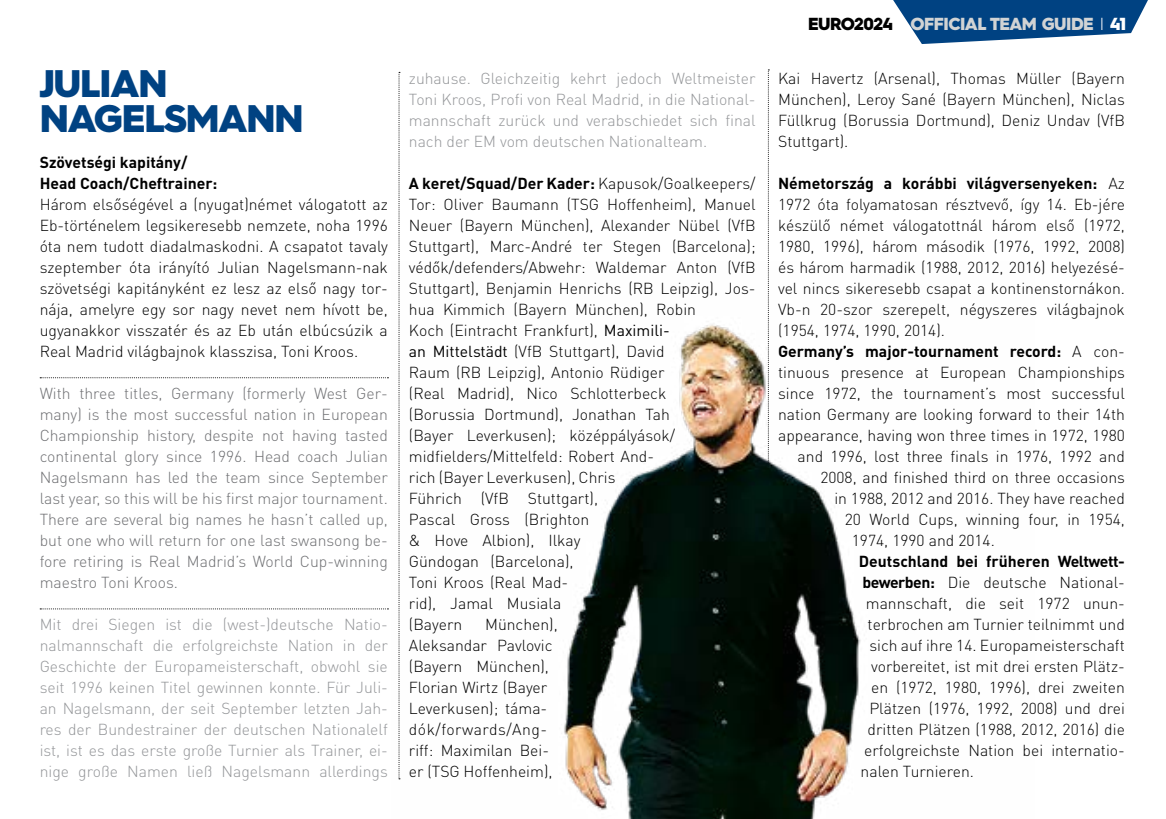
<style>
.page{position:relative;width:1166px;height:819px;background:#fff}
.page>*{position:absolute;margin:0;border:0;box-sizing:border-box;transform-origin:0 0}
.t1{font:900 38.5px/35px "Hurme Geometric Sans 4";letter-spacing:-.03em;color:#004282}
.t2{font:900 17.5px "Hurme Geometric Sans 4";letter-spacing:-.03em;color:#d1d3d4}
.t3{font:300 15.75px/21px "DIN Pro";color:#000;text-align:justify}
.t4{font:300 15.75px/21px "DIN Pro";color:#939598;text-align:justify}
.t5{font:300 15.75px/21px "DIN Pro";color:#6d6e71;text-align:justify}
.t6{font:700 15.75px/21px "DIN Pro";color:#000}
.s1{font-weight:700}
.s2{font-weight:400}
.s3{color:#000}
.s4{font-weight:300;color:#fff}
.s5{color:#fff}
.s6{font-weight:300}
</style>
<div class="page">
<svg style="left:893px;top:0;width:255px;height:44px"></svg>
<svg style="left:40px;top:377px;width:348px;height:1px"></svg>
<svg style="left:40px;top:608px;width:348px;height:1px"></svg>
<svg style="left:399px;top:72px;width:1px;height:189px"></svg>
<svg style="left:768px;top:69px;width:1px;height:192px"></svg>
<img style="left:398px;top:261px;width:463px;height:558px">
<h1 class="t1" style="left:40px;top:66px;width:265px">JULIAN<br>NAGELSMANN</h1>
<p class="t6" style="left:40px;top:151px;width:179px">Szövetségi kapitány/<br>Head Coach/Cheftrainer:</p>
<p class="t3" style="left:40px;top:193px;width:350px">Három elsőségével a (nyugat)német válogatott az Eb-történelem legsikeresebb nemzete, noha 1996 óta nem tudott diadalmaskodni. A csapatot tavaly szeptember óta irányító Julian Nagelsmann-nak szövetségi kapitányként ez lesz az első nagy tor&shy;nája, amelyre egy sor nagy nevet nem hívott be, ugyanakkor visszatér és az Eb után elbúcsúzik a Real Madrid világbajnok klasszisa, Toni Kroos.</p>
<p class="t5" style="left:40px;top:382px;width:350px">With three titles, Germany (formerly West Ger&shy;many) is the most successful nation in European Championship history, despite not having tasted continental glory since 1996. Head coach Julian Nagelsmann has led the team since September last year, so this will be his first major tournament.<br>There are several big names he hasn’t called up, but one who will return for one last swansong be&shy;fore retiring is Real Madrid’s World Cup-winning maestro Toni Kroos.</p>
<p class="t4" style="left:40px;top:613px;width:350px">Mit drei Siegen ist die (west-)deutsche Natio&shy;nalmannschaft die erfolgreichste Nation in der Geschichte der Europameisterschaft, obwohl sie seit 1996 keinen Titel gewinnen konnte. Für Juli&shy;an Nagelsmann, der seit September letzten Jah&shy;res der Bundestrainer der deutschen Nationalelf ist, ist es das erste große Turnier als Trainer, ei&shy;nige große Namen ließ Nagelsmann allerdings</p>
<p class="t4" style="left:409px;top:67px;width:348px">zuhause. Gleichzeitig kehrt jedoch Weltmeister Toni Kroos, Profi von Real Madrid, in die National&shy;mannschaft zurück und verabschiedet sich final nach der EM vom deutschen Nationalteam.</p>
<p class="t3" style="left:409px;top:172px;width:348px;text-align:left"><span class="s1">A keret/Squad/Der Kader:</span> Kapusok/Goalkeepers/ Tor: Oliver Baumann (TSG Hoffenheim), Manuel Neuer (Bayern München), Alexander Nübel (VfB Stuttgart), Marc-André ter Stegen (Barcelona); védők/defenders/Abwehr: Waldemar Anton (VfB Stuttgart), Benjamin Henrichs (RB Leipzig), Jos&shy;hua Kimmich (Bayern München), Robin<br>Koch (Eintracht Frankfurt), <span class="s2">Maximili-<br>an Mittelstädt</span> (VfB Stuttgart), David<br>Raum (RB Leipzig), Antonio Rüdiger<br>(Real Madrid), Nico Schlotterbeck<br>(Borussia Dortmund), Jonathan Tah<br>(Bayer Leverkusen); középpályások/ midfielders/Mittelfeld: Robert And-<br>rich (Bayer Leverkusen), Chris<br>Führich (VfB Stuttgart),<br>Pascal Gross (Brighton<br>&amp; Hove Albion), Ilkay<br>Gündogan (Barcelona),<br>Toni Kroos (Real Mad-<br>rid), Jamal Musiala<br>(Bayern</p>
<p class="t3" style="left:409px;top:613px;width:150px;text-align:left;text-indent:76px">München),<br>Aleksandar Pavlovic (Bayern München),<br>Florian Wirtz (Bayer<br>Leverkusen); táma&shy;dók/forwards/Ang&shy;riff: Maximilan Bei&shy;er (TSG Hoffenheim),</p>
<p class="t2" style="left:808px;top:11px;width:320px"><span class="s3">EURO2024</span> OFFICIAL TEAM GUIDE <span class="s4">I</span> <span class="s5">41</span></p>
<p class="t3" style="left:778px;top:67px;width:348px">Kai Havertz (Arsenal), Thomas Müller (Bayern München), Leroy Sané (Bayern München), Niclas Füllkrug (Borussia Dortmund), Deniz Undav (VfB Stuttgart).</p>
<p class="t6" style="left:778px;top:172px;width:348px">Németország a korábbi világversenyeken: <span class="s6">Az</span></p>
<p class="t3" style="left:778px;top:193px;width:348px">1972 óta folyamatosan résztvevő, így 14. Eb-jére</p>
<p class="t3" style="left:778px;top:214px;width:348px">készülő német válogatottnál három első (1972,</p>
<p class="t3" style="left:778px;top:235px;width:348px">1980, 1996), három második (1976, 1992, 2008)</p>
<p class="t3" style="left:778px;top:256px;width:348px">és három harmadik (1988, 2012, 2016) helyezésé-</p>
<p class="t3" style="left:778px;top:277px;width:348px">vel nincs sikeresebb csapat a kontinenstornákon.</p>
<p class="t3" style="left:778px;top:298px;width:348px">Vb-n 20-szor szerepelt, négyszeres világbajnok</p>
<p class="t3" style="left:778px;top:319px;width:168px">(1954, 1974, 1990, 2014).</p>
<p class="t6" style="left:778px;top:340px;width:348px">Germany’s major-tournament record: <span class="s6">A con-</span></p>
<p class="t3" style="left:778px;top:361px;width:348px">tinuous presence at European Championships</p>
<p class="t3" style="left:778px;top:382px;width:348px">since 1972, the tournament’s most successful</p>
<p class="t3" style="left:778px;top:403px;width:348px">nation Germany are looking forward to their 14th</p>
<p class="t3" style="left:778px;top:424px;width:348px">appearance, having won three times in 1972, 1980</p>
<p class="t3" style="left:797px;top:445px;width:329px">and 1996, lost three finals in 1976, 1992 and</p>
<p class="t3" style="left:820px;top:466px;width:306px">2008, and finished third on three occasions</p>
<p class="t3" style="left:834px;top:487px;width:292px">in 1988, 2012 and 2016. They have reached</p>
<p class="t3" style="left:845px;top:508px;width:282px">20 World Cups, winning four, in 1954,</p>
<p class="t3" style="left:852px;top:529px;width:144px">1974, 1990 and 2014.</p>
<p class="t6" style="left:859px;top:550px;width:268px">Deutschland bei früheren Weltwett-</p>
<p class="t3" style="left:862px;top:571px;width:264px"><span class="s1">bewerben:</span> Die deutsche National-</p>
<p class="t3" style="left:866px;top:592px;width:261px">mannschaft, die seit 1972 unun-</p>
<p class="t3" style="left:867px;top:613px;width:259px">terbrochen am Turnier teilnimmt und</p>
<p class="t3" style="left:869px;top:634px;width:257px">sich auf ihre 14. Europameisterschaft</p>
<p class="t3" style="left:871px;top:655px;width:255px">vorbereitet, ist mit drei ersten Plätz-</p>
<p class="t3" style="left:871px;top:676px;width:255px">en (1972, 1980, 1996), drei zweiten</p>
<p class="t3" style="left:869px;top:697px;width:257px">Plätzen (1976, 1992, 2008) und drei</p>
<p class="t3" style="left:867px;top:718px;width:259px">dritten Plätzen (1988, 2012, 2016) die</p>
<p class="t3" style="left:864px;top:739px;width:262px">erfolgreichste Nation bei internatio-</p>
<p class="t3" style="left:860px;top:760px;width:115px">nalen Turnieren.</p>
</div>
